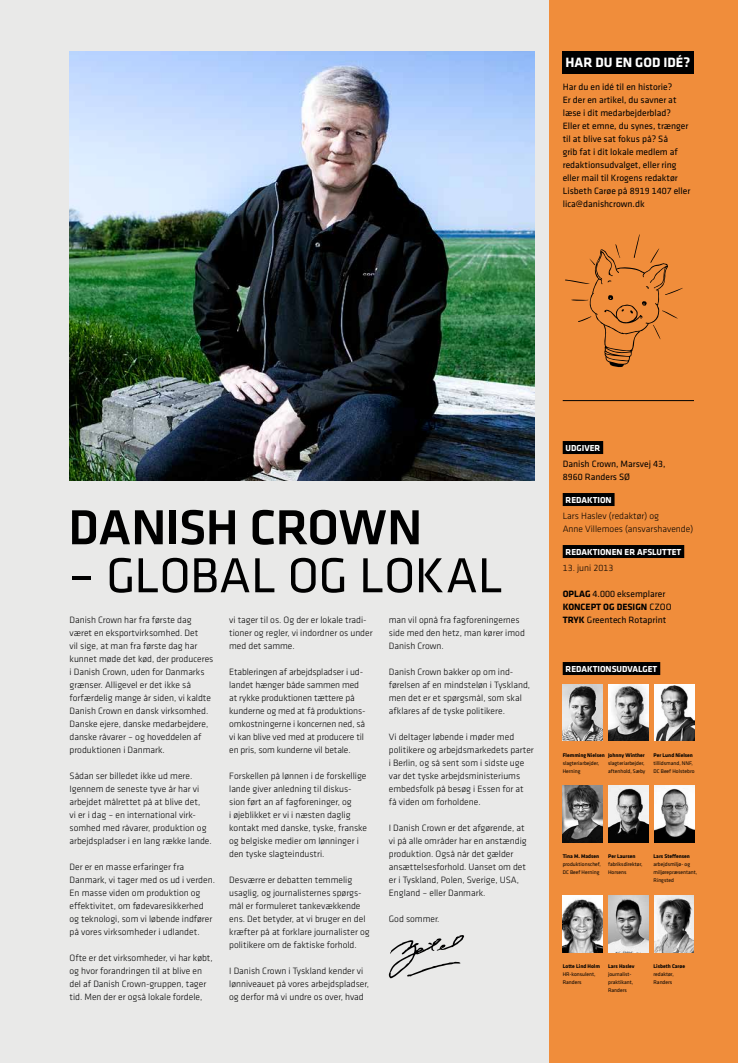
<style>
.page{position:relative;width:738px;height:1063px;background:#fff}
.page>*{position:absolute;margin:0;border:0;box-sizing:border-box;transform-origin:0 0}
.t1{font:51px "Klavika";letter-spacing:-.015em;color:#000}
.t2{font:500 51px "Klavika";letter-spacing:-.01em;color:#000}
.t3{font:700 14px "Klavika";color:#fff}
.t4{font:300 9.5px/13px "Klavika";color:#000}
.t5{font:9.5px/13px "Klavika";color:#000}
.t6{font:700 9px "Klavika";color:#fff}
.t7{font:5.5px/8px "Klavika";color:#000}
.t8{font:700 5.5px "Klavika";color:#000}
.s1{font-weight:700}
</style>
<div class="page">
<div style="left:548px;top:0;width:189px;height:1063px;background:#f08d3b"></div>
<div style="left:0;top:0;width:548px;height:1063px;background:#e9e9e8"></div>
<img style="left:69px;top:51px;width:465px;height:429px">
<img style="left:608px;top:785px;width:39px;height:57px">
<img style="left:608px;top:684px;width:39px;height:57px">
<img style="left:654px;top:895px;width:39px;height:57px">
<img style="left:608px;top:895px;width:39px;height:57px">
<img style="left:562px;top:684px;width:40px;height:57px">
<img style="left:654px;top:785px;width:39px;height:57px">
<img style="left:562px;top:895px;width:40px;height:57px">
<img style="left:562px;top:786px;width:40px;height:56px">
<img style="left:654px;top:684px;width:39px;height:57px">
<svg style="left:565px;top:234px;width:117px;height:133px"></svg>
<hr style="left:562px;top:400px;width:131px;height:1px;background:#000">
<svg style="left:388px;top:935px;width:75px;height:43px"></svg>
<div style="left:562px;top:662px;width:97px;height:13px;background:#000"></div>
<div style="left:562px;top:51px;width:131px;height:23px;background:#000"></div>
<div style="left:562px;top:441px;width:40px;height:13px;background:#000"></div>
<div style="left:562px;top:493px;width:52px;height:13px;background:#000"></div>
<div style="left:562px;top:545px;width:121px;height:13px;background:#000"></div>
<h2 class="t3" style="left:565px;top:53px;width:79px">Har du en god</h2>
<h2 class="t3" style="left:663px;top:53px;width:28px">idé?</h2>
<p class="t5" style="left:562px;top:80px;width:129px">Har du en idé til en historie?<br>Er der en artikel, du savner at læse i dit medarbejderblad?<br>Eller et emne, du synes, trænger til at blive sat fokus på? Så<br>grib fat i dit lokale medlem af redaktionsudvalget, eller ring eller mail til Krogens redaktør<br>Lisbeth Carøe på 8919 1407 eller lica@danishcrown.dk</p>
<h1 class="t2" style="left:68px;top:493px;width:348px">DANISH CROWN</h1>
<h1 class="t1" style="left:68px;top:542px;width:436px">– GLOBAL OG LOKAL</h1>
<p class="t4" style="left:229px;top:613px;width:145px">vi tager til os. Og der er lokale tradi&shy;tioner og regler, vi indordner os under med det samme.</p>
<p class="t4" style="left:229px;top:665px;width:137px">Etableringen af arbejdspladser i ud&shy;landet hænger både sammen med at rykke produktionen tættere på kunderne og med at få produktions&shy;omkostningerne i koncernen ned, så vi kan blive ved med at producere til en pris, som kunderne vil betale.</p>
<p class="t4" style="left:229px;top:769px;width:139px">Forskellen på lønnen i de forskellige lande giver anledning til diskus&shy;sion ført an af fagforeninger, og<br>i øjeblikket er vi i næsten daglig kontakt med danske, tyske, franske og belgiske medier om lønninger i den tyske slagteindustri.</p>
<p class="t4" style="left:229px;top:873px;width:142px">Desværre er debatten temmelig usaglig, og journalisternes spørgs&shy;mål er formuleret tankevækkende ens. Det betyder, at vi bruger en del kræfter på at forklare journalister og politikere om de faktiske forhold.</p>
<p class="t4" style="left:229px;top:964px;width:141px">I Danish Crown i Tyskland kender vi lønniveauet på vores arbejdspladser, og derfor må vi undre os over, hvad</p>
<p class="t4" style="left:388px;top:613px;width:137px">man vil opnå fra fagforeningernes side med den hetz, man kører imod<br>Danish Crown.</p>
<p class="t4" style="left:388px;top:665px;width:143px">Danish Crown bakker op om ind&shy;førelsen af en mindsteløn i Tyskland, men det er et spørgsmål, som skal afklares af de tyske politikere.</p>
<p class="t4" style="left:388px;top:730px;width:146px">Vi deltager løbende i møder med politikere og arbejdsmarkedets parter i Berlin, og så sent som i sidste uge var det tyske arbejdsministeriums embedsfolk på besøg i Essen for at få viden om forholdene.</p>
<p class="t4" style="left:388px;top:821px;width:139px">I Danish Crown er det afgørende, at vi på alle områder har en anstændig produktion. Også når det gælder ansættelsesforhold. Uanset om det er i Tyskland, Polen, Sverige, USA,<br>England – eller Danmark.</p>
<p class="t4" style="left:388px;top:912px;width:52px">God sommer.</p>
<p class="t4" style="left:69px;top:613px;width:145px">Danish Crown har fra første dag været en eksportvirksomhed. Det<br>vil sige, at man fra første dag har kunnet møde det kød, der produceres i Danish Crown, uden for Danmarks grænser. Alligevel er det ikke så forfærdelig mange år siden, vi kaldte Danish Crown en dansk virksomhed.<br>Danske ejere, danske medarbejdere, danske råvarer – og hoveddelen af produktionen i Danmark.</p>
<p class="t4" style="left:69px;top:769px;width:144px">Sådan ser billedet ikke ud mere.<br>Igennem de seneste tyve år har vi arbejdet målrettet på at blive det,<br>vi er i dag – en international virk&shy;somhed med råvarer, produktion og arbejdspladser i en lang række lande.</p>
<p class="t4" style="left:69px;top:860px;width:147px">Der er en masse erfaringer fra Danmark, vi tager med os ud i verden.<br>En masse viden om produktion og effektivitet, om fødevaresikkerhed og teknologi, som vi løbende indfører på vores virksomheder i udlandet.</p>
<p class="t4" style="left:69px;top:951px;width:145px">Ofte er det virksomheder, vi har købt, og hvor forandringen til at blive en del af Danish Crown-gruppen, tager tid. Men der er også lokale fordele,</p>
<p class="t6" style="left:565px;top:441px;width:36px">UDGIVER</p>
<p class="t5" style="left:562px;top:457px;width:104px">Danish Crown, Marsvej 43,<br>8960 Randers SØ</p>
<p class="t6" style="left:565px;top:493px;width:46px">REDAKTION</p>
<p class="t4" style="left:562px;top:509px;width:132px">Lars Haslev (redaktør) og<br>Anne Villemoes (ansvarshavende)</p>
<p class="t6" style="left:565px;top:545px;width:117px">REDAKTIONEN ER AFSLUTTET</p>
<p class="t4" style="left:562px;top:561px;width:52px">13. juni 2013</p>
<p class="t5" style="left:562px;top:587px;width:110px"><span class="s1">OPLAG</span> 4.000 eksemplarer<br><span class="s1">KONCEPT OG DESIGN</span> CZOO<br><span class="s1">TRYK</span> Greentech Rotaprint</p>
<p class="t6" style="left:565px;top:662px;width:93px">REDAKTIONSUDVALGET</p>
<p class="t8" style="left:562px;top:751px;width:44px">Flemming Nielsen</p>
<p class="t7" style="left:562px;top:759px;width:38px">slagteriarbejder,<br>Herning</p>
<p class="t8" style="left:607px;top:751px;width:38px">Johnny Winther</p>
<p class="t7" style="left:607px;top:759px;width:39px">slagteriarbejder, aftenhold, Sæby</p>
<p class="t8" style="left:653px;top:751px;width:41px">Per Lund Nielsen</p>
<p class="t7" style="left:653px;top:759px;width:42px">tillidsmand, NNF,<br>DC Beef Holstebro</p>
<p class="t8" style="left:562px;top:852px;width:38px">Tina M. Madsen</p>
<p class="t7" style="left:562px;top:860px;width:40px">produktionschef,<br>DC Beef Herning</p>
<p class="t8" style="left:607px;top:852px;width:29px">Per Laursen</p>
<p class="t7" style="left:607px;top:860px;width:36px">fabriksdirektør,<br>Horsens</p>
<p class="t8" style="left:653px;top:852px;width:38px">Lars Steffensen</p>
<p class="t7" style="left:653px;top:860px;width:45px">arbejdsmiljø- og miljørepræsentant,<br>Ringsted</p>
<p class="t8" style="left:562px;top:962px;width:39px">Lotte Lind Holm</p>
<p class="t7" style="left:562px;top:970px;width:34px">HR-konsulent,<br>Randers</p>
<p class="t8" style="left:607px;top:962px;width:28px">Lars Haslev</p>
<p class="t7" style="left:607px;top:970px;width:27px">journalist&shy;praktikant,<br>Randers</p>
<p class="t8" style="left:653px;top:962px;width:33px">Lisbeth Carøe</p>
<p class="t7" style="left:653px;top:970px;width:22px">redaktør,<br>Randers</p>
</div>
